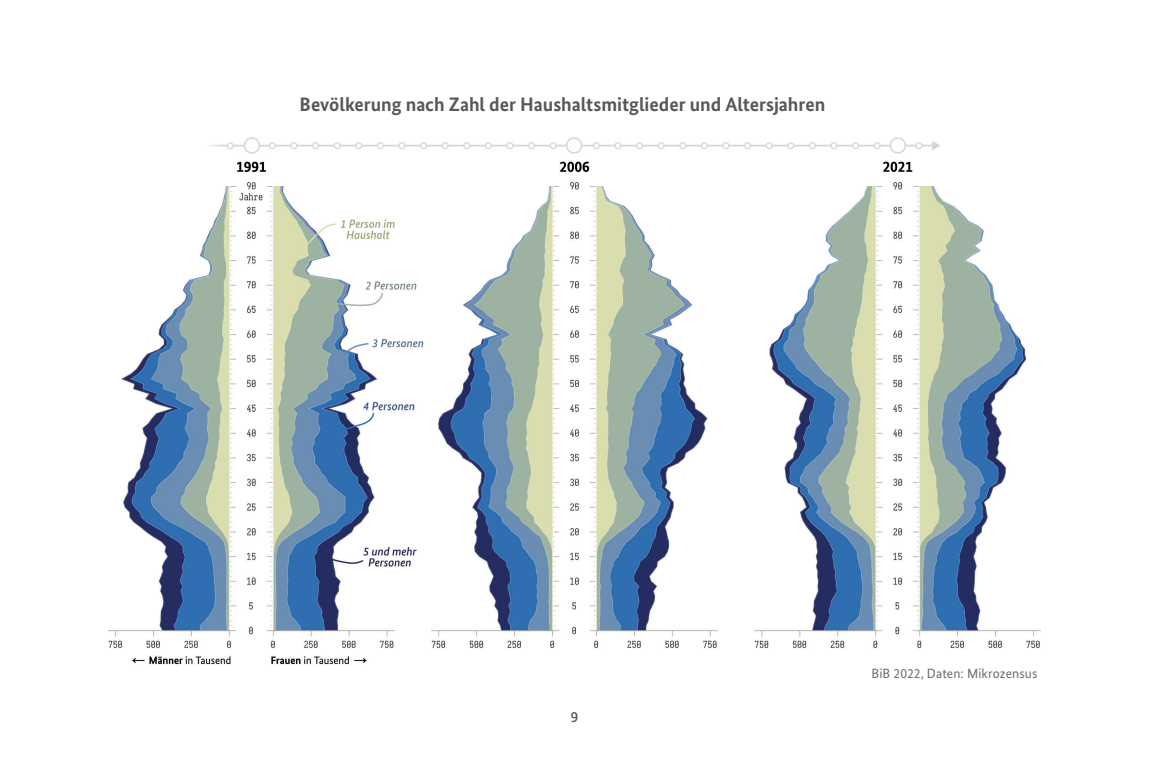
<style>
.page{position:relative;width:1149px;height:774px;background:#fff}
.page>*{position:absolute;margin:0;border:0;box-sizing:border-box;transform-origin:0 0}
.t1{font:700 19.5px "Bundes Sans";color:#57585a}
.t2{font:500 15px "Bundes Sans";color:#57585a}
.t3{font:13.5px "Bundes Sans";letter-spacing:.01em;color:#6c6d70}
</style>
<div class="page">
<img style="left:109px;top:137px;width:930px;height:528px">
<p class="t1" style="left:299px;top:92px;width:527px">Bevölkerung nach Zahl der Haushaltsmitglieder und Altersjahren</p>
<p class="t2" style="left:570px;top:708px;width:9px">9</p>
<p class="t3" style="left:871px;top:665px;width:167px">BiB 2022, Daten: Mikrozensus</p>
</div>
